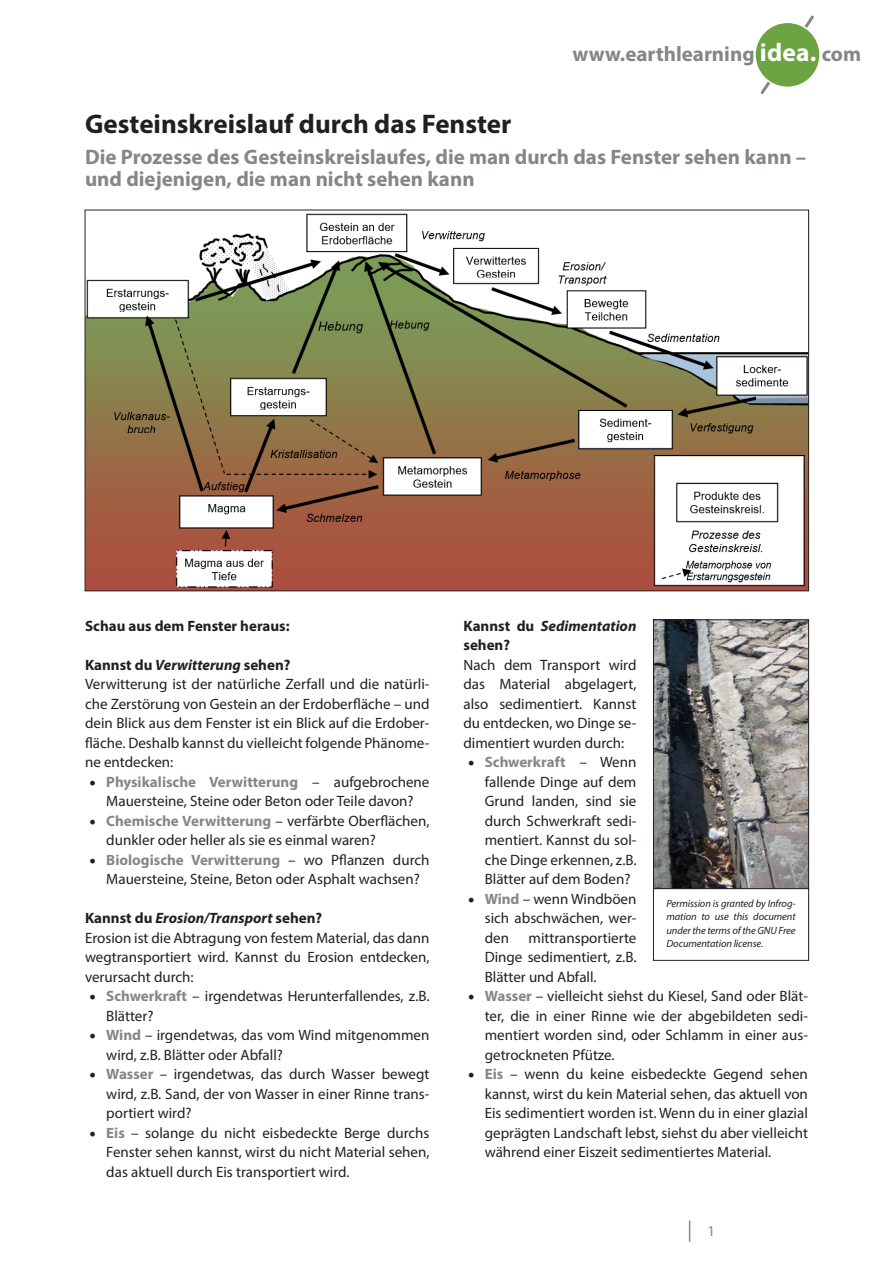
<style>
.page{position:relative;width:893px;height:1263px;background:#fff}
.page>*{position:absolute;margin:0;border:0;box-sizing:border-box;transform-origin:0 0}
.t1{font:700 27px "Myriad Pro";color:#231f20}
.t2{font:700 21px/22.5px "Myriad Pro";color:#848788}
.t3{font:15px/19.5px "Myriad Pro";color:#231f20;text-align:justify}
.t4{font:700 15px/19.5px "Myriad Pro";color:#231f20}
.t5{font:15px "Myriad Pro";color:#848788}
.t6{font:italic 10.5px/13.5px "Myriad Pro";letter-spacing:-.01em;color:#231f20;text-align:justify}
.s1{font-size:25.5px;color:#fff}
.s2{font-weight:700}
.s3{font-weight:700;font-style:italic}
.s4{font-family:"Minion Pro";font-size:18px}
.s5{font-weight:700;color:#848788}
.s6{font-style:italic}
</style>
<div class="page">
<svg style="left:760px;top:15px;width:54px;height:79px"></svg>
<div style="left:755px;top:22px;width:65px;height:65px;background:#6da443;border-radius:50%"></div>
<div style="left:754px;top:22px;width:67px;height:66px;border:2px solid #fff;border-radius:50%"></div>
<svg style="left:689px;top:1220px;width:1px;height:22px"></svg>
<img style="left:87px;top:213px;width:720px;height:376px">
<div style="left:653px;top:888px;width:156px;height:72px;border:1px solid #231f20"></div>
<img style="left:655px;top:622px;width:152px;height:265px">
<div style="left:653px;top:620px;width:156px;height:269px;border:1px solid #231f20"></div>
<h2 class="t2" style="left:572px;top:42px;width:290px">www.earthlearning <span class="s1">idea.</span> com</h2>
<h1 class="t1" style="left:85px;top:106px;width:428px">Gesteinskreislauf durch das Fenster</h1>
<h2 class="t2" style="left:85px;top:145px;width:723px">Die Prozesse des Gesteinskreislaufes, die man durch das Fenster sehen kann – und diejenigen, die man nicht sehen kann</h2>
<p class="t4" style="left:85px;top:615px;width:206px">Schau aus dem Fenster heraus:</p>
<p class="t3" style="left:85px;top:655px;width:346px;text-align:left"><span class="s2">Kannst du</span> <span class="s3">Verwitterung</span> <span class="s2">sehen?<br></span>Verwitterung ist der natürliche Zerfall und die natürli&shy;che Zerstörung von Gestein an der Erdoberfläche – und dein Blick aus dem Fenster ist ein Blick auf die Erdober&shy;fläche. Deshalb kannst du vielleicht folgende Phänome&shy;ne entdecken:</p>
<p class="t3" style="left:89px;top:772px;width:342px;text-align:center"><span class="s4">•</span> <span class="s5">Physikalische Verwitterung</span> – aufgebrochene<br>Mauersteine, Steine oder Beton oder Teile davon?</p>
<p class="t3" style="left:106px;top:811px;width:325px;text-indent:-17px"><span class="s4">•</span> <span class="s5">Chemische Verwitterung</span> – verfärbte Oberflächen, dunkler oder heller als sie es einmal waren?</p>
<p class="t3" style="left:89px;top:850px;width:342px;text-align:center"><span class="s4">•</span> <span class="s5">Biologische Verwitterung</span> – wo Pflanzen durch<br>Mauersteine, Steine, Beton oder Asphalt wachsen?</p>
<p class="t3" style="left:85px;top:908px;width:346px;text-align:left"><span class="s2">Kannst du</span> <span class="s3">Erosion/Transport</span> <span class="s2">sehen?<br></span>Erosion ist die Abtragung von festem Material, das dann wegtransportiert wird. Kannst du Erosion entdecken, verursacht durch:</p>
<p class="t3" style="left:106px;top:986px;width:325px;text-indent:-17px"><span class="s4">•</span> <span class="s5">Schwerkraft</span> – irgendetwas Herunterfallendes, z.B.<br>Blätter?</p>
<p class="t3" style="left:106px;top:1025px;width:325px;text-indent:-17px"><span class="s4">•</span> <span class="s5">Wind</span> – irgendetwas, das vom Wind mitgenommen wird, z.B. Blätter oder Abfall?</p>
<p class="t3" style="left:106px;top:1064px;width:325px;text-indent:-17px"><span class="s4">•</span> <span class="s5">Wasser</span> – irgendetwas, das durch Wasser bewegt wird, z.B. Sand, der von Wasser in einer Rinne trans&shy;portiert wird?</p>
<p class="t3" style="left:106px;top:1123px;width:325px;text-indent:-17px"><span class="s4">•</span> <span class="s5">Eis</span> – solange du nicht eisbedeckte Berge durchs Fenster sehen kannst, wirst du nicht Material sehen, das aktuell durch Eis transportiert wird.</p>
<p class="t4" style="left:463px;top:615px;width:174px">Kannst du <span class="s6">Sedimentation </span>sehen?</p>
<p class="t3" style="left:463px;top:655px;width:174px">Nach dem Transport wird das Material abgelagert, also sedimentiert. Kannst du entdecken, wo Dinge se&shy;dimentiert wurden durch:</p>
<p class="t3" style="left:485px;top:752px;width:153px;text-indent:-17px"><span class="s4">•</span> <span class="s5">Schwerkraft</span> – Wenn fallende Dinge auf dem Grund landen, sind sie durch Schwerkraft sedi&shy;mentiert. Kannst du sol&shy;che Dinge erkennen, z.B.<br>Blätter auf dem Boden?</p>
<p class="t3" style="left:485px;top:889px;width:153px;text-indent:-17px"><span class="s4">•</span> <span class="s5">Wind</span> – wenn Windböen sich abschwächen, wer&shy;den</p>
<p class="t6" style="left:666px;top:896px;width:131px">Permission is granted by Infrog&shy;mation to use this document under the terms of the GNU Free Documentation license.</p>
<p class="t3" style="left:485px;top:928px;width:153px;text-indent:44px">mittransportierte Dinge sedimentiert, z.B.<br>Blätter und Abfall.</p>
<p class="t3" style="left:485px;top:986px;width:325px;text-indent:-17px"><span class="s4">•</span> <span class="s5">Wasser</span> – vielleicht siehst du Kiesel, Sand oder Blät&shy;ter, die in einer Rinne wie der abgebildeten sedi&shy;mentiert worden sind, oder Schlamm in einer aus&shy;getrockneten Pfütze.</p>
<p class="t3" style="left:485px;top:1064px;width:325px;text-indent:-17px"><span class="s4">•</span> <span class="s5">Eis</span> – wenn du keine eisbedeckte Gegend sehen kannst, wirst du kein Material sehen, das aktuell von Eis sedimentiert worden ist. Wenn du in einer glazial geprägten Landschaft lebst, siehst du aber vielleicht während einer Eiszeit sedimentiertes Material.</p>
<p class="t5" style="left:707px;top:1222px;width:9px">1</p>
</div>
